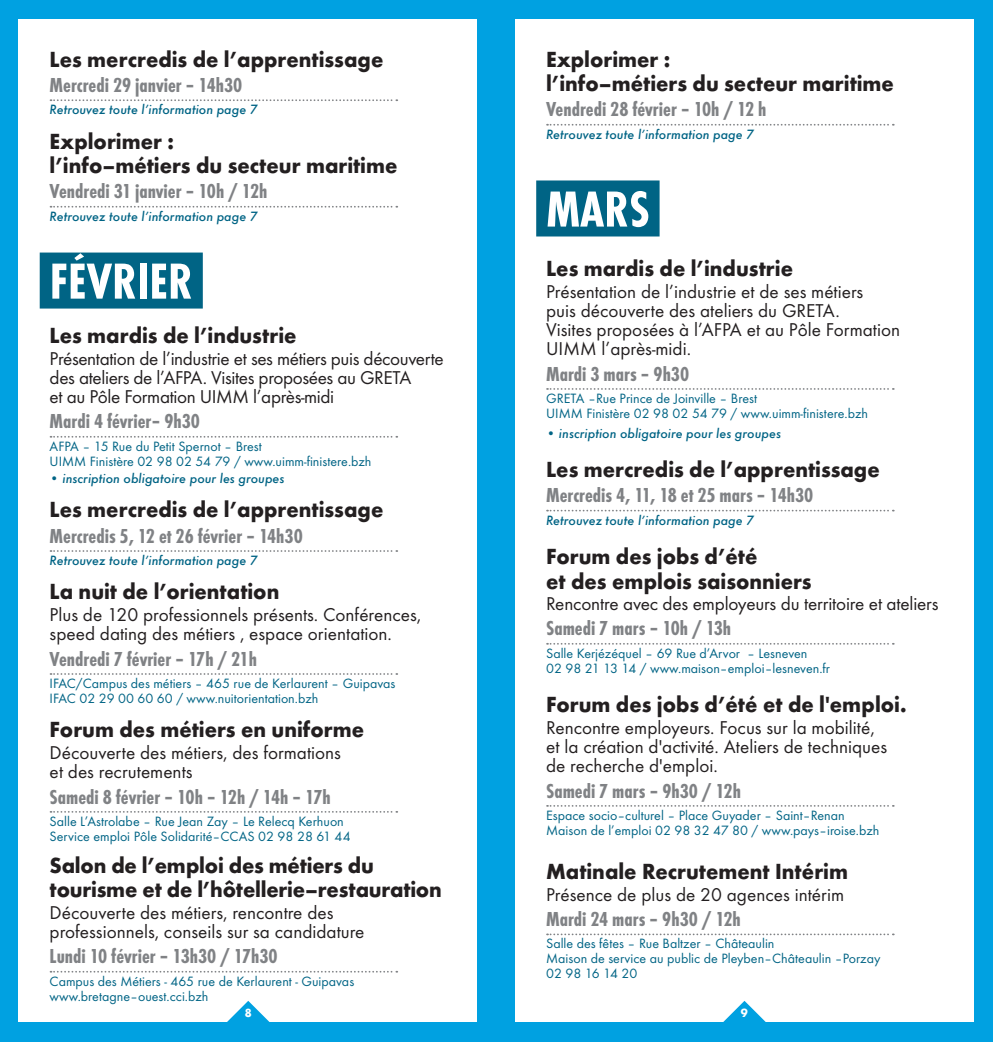
<style>
.page{position:relative;width:993px;height:1042px;background:#fff}
.page>*{position:absolute;margin:0;border:0;box-sizing:border-box;transform-origin:0 0}
.t1{font:700 condensed 52.5px "Futura T";color:#fff}
.t2{font:700 22.75px/24.5px "Futura T";color:#231f20;scale:.95 1}
.t3{font:700 condensed 21px "Futura T";color:#808285}
.t4{font:19.25px/19.2px "Futura T";color:#231f20}
.t5{font:19.25px/19.2px "Futura T";letter-spacing:-.02em;color:#231f20}
.t6{font:14px/14.9px "Futura T";color:#006485}
.t7{font:italic 500 14px "Futura T";color:#006485}
.t8{font:700 12.25px "Futura T";color:#fff;scale:.95 1}
</style>
<div class="page">
<div style="left:0;top:0;width:496px;height:1042px;background:#00a1e1"></div>
<div style="left:496px;top:0;width:496px;height:1042px;background:#00a1e1"></div>
<div style="left:19px;top:19px;width:458px;height:1002px;background:#fff"></div>
<div style="left:515px;top:19px;width:458px;height:1002px;background:#fff"></div>
<svg style="left:219px;top:1001px;width:58px;height:21px"></svg>
<svg style="left:715px;top:1001px;width:58px;height:21px"></svg>
<svg style="left:50px;top:99px;width:347px;height:2px"></svg>
<svg style="left:50px;top:206px;width:347px;height:2px"></svg>
<div style="left:40px;top:252px;width:163px;height:56px;background:#006485"></div>
<svg style="left:50px;top:436px;width:347px;height:2px"></svg>
<svg style="left:50px;top:550px;width:347px;height:2px"></svg>
<svg style="left:50px;top:673px;width:347px;height:2px"></svg>
<svg style="left:50px;top:811px;width:347px;height:2px"></svg>
<svg style="left:50px;top:971px;width:347px;height:1px"></svg>
<svg style="left:547px;top:124px;width:346px;height:2px"></svg>
<div style="left:536px;top:180px;width:123px;height:56px;background:#006485"></div>
<svg style="left:547px;top:388px;width:346px;height:2px"></svg>
<svg style="left:547px;top:510px;width:346px;height:1px"></svg>
<svg style="left:547px;top:643px;width:346px;height:2px"></svg>
<svg style="left:547px;top:805px;width:346px;height:2px"></svg>
<svg style="left:547px;top:933px;width:346px;height:2px"></svg>
<h2 class="t2" style="left:50px;top:47px;width:353px">Les mercredis de l’apprentissage</h2>
<h3 class="t3" style="left:50px;top:73px;width:194px">Mercredi 29 janvier – 14h30</h3>
<p class="t7" style="left:50px;top:101px;width:209px">Retrouvez toute l’information page 7</p>
<h2 class="t2" style="left:50px;top:129px;width:367px">Explorimer :<br>l’info–métiers du secteur maritime</h2>
<h3 class="t3" style="left:50px;top:179px;width:219px">Vendredi 31 janvier – 10h / 12h</h3>
<p class="t7" style="left:50px;top:208px;width:209px">Retrouvez toute l’information page 7</p>
<h1 class="t1" style="left:50px;top:250px;width:145px">FÉVRIER</h1>
<h2 class="t2" style="left:50px;top:323px;width:261px">Les mardis de l’industrie</h2>
<h3 class="t5" style="left:50px;top:348px;width:395px">Présentation de l’industrie et ses métiers puis découverte des ateliers de l’AFPA. Visites proposées au GRETA<br>et au Pôle Formation UIMM l’après-midi</h3>
<h3 class="t3" style="left:50px;top:409px;width:152px">Mardi 4 février– 9h30</h3>
<p class="t6" style="left:50px;top:438px;width:323px">AFPA – 15 Rue du Petit Spernot – Brest<br>UIMM Finistère 02 98 02 54 79 / www.uimm-finistere.bzh</p>
<p class="t7" style="left:50px;top:470px;width:236px">• inscription obligatoire pour les groupes</p>
<h2 class="t2" style="left:50px;top:497px;width:353px">Les mercredis de l’apprentissage</h2>
<h3 class="t3" style="left:50px;top:523px;width:254px">Mercredis 5, 12 et 26 février – 14h30</h3>
<p class="t7" style="left:50px;top:552px;width:209px">Retrouvez toute l’information page 7</p>
<h2 class="t2" style="left:50px;top:579px;width:243px">La nuit de l’orientation</h2>
<h3 class="t4" style="left:50px;top:605px;width:373px">Plus de 120 professionnels présents. Conférences, speed dating des métiers , espace orientation.</h3>
<h3 class="t3" style="left:50px;top:646px;width:209px">Vendredi 7 février – 17h / 21h</h3>
<p class="t6" style="left:50px;top:676px;width:347px">IFAC/Campus des métiers – 465 rue de Kerlaurent – Guipavas<br>IFAC 02 29 00 60 60 / www.nuitorientation.bzh</p>
<h2 class="t2" style="left:50px;top:717px;width:332px">Forum des métiers en uniforme</h2>
<h3 class="t4" style="left:50px;top:743px;width:293px">Découverte des métiers, des formations et des recrutements</h3>
<h3 class="t3" style="left:50px;top:784px;width:282px">Samedi 8 février – 10h – 12h / 14h – 17h</h3>
<p class="t6" style="left:50px;top:813px;width:302px">Salle L’Astrolabe – Rue Jean Zay – Le Relecq Kerhuon<br>Service emploi Pôle Solidarité–CCAS 02 98 28 61 44</p>
<h2 class="t2" style="left:50px;top:853px;width:414px">Salon de l’emploi des métiers du tourisme et de l’hôtellerie–restauration</h2>
<h3 class="t4" style="left:50px;top:903px;width:316px">Découverte des métiers, rencontre des professionnels, conseils sur sa candidature</h3>
<h3 class="t3" style="left:50px;top:944px;width:229px">Lundi 10 février – 13h30 / 17h30</h3>
<p class="t6" style="left:50px;top:973px;width:306px">Campus des Métiers - 465 rue de Kerlaurent - Guipavas www.bretagne–ouest.cci.bzh</p>
<h2 class="t2" style="left:546px;top:47px;width:367px">Explorimer :<br>l’info–métiers du secteur maritime</h2>
<h3 class="t3" style="left:546px;top:97px;width:222px">Vendredi 28 février – 10h / 12 h</h3>
<p class="t7" style="left:546px;top:126px;width:209px">Retrouvez toute l’information page 7</p>
<h1 class="t1" style="left:546px;top:178px;width:105px">MARS</h1>
<h2 class="t2" style="left:546px;top:256px;width:261px">Les mardis de l’industrie</h2>
<h3 class="t4" style="left:546px;top:281px;width:355px">Présentation de l’industrie et de ses métiers<br>puis découverte des ateliers du GRETA.<br>Visites proposées à l’AFPA et au Pôle Formation UIMM l’après-midi.</h3>
<h3 class="t3" style="left:546px;top:361px;width:144px">Mardi 3 mars – 9h30</h3>
<p class="t6" style="left:546px;top:391px;width:323px">GRETA –Rue Prince de Joinville – Brest<br>UIMM Finistère 02 98 02 54 79 / www.uimm-finistere.bzh</p>
<p class="t7" style="left:546px;top:425px;width:236px">• inscription obligatoire pour les groupes</p>
<h2 class="t2" style="left:546px;top:457px;width:353px">Les mercredis de l’apprentissage</h2>
<h3 class="t3" style="left:546px;top:483px;width:268px">Mercredis 4, 11, 18 et 25 mars – 14h30</h3>
<p class="t7" style="left:546px;top:512px;width:209px">Retrouvez toute l’information page 7</p>
<h2 class="t2" style="left:546px;top:544px;width:281px">Forum des jobs d’été<br>et des emplois saisonniers</h2>
<h3 class="t4" style="left:546px;top:594px;width:393px">Rencontre avec des employeurs du territoire et ateliers</h3>
<h3 class="t3" style="left:546px;top:616px;width:186px">Samedi 7 mars – 10h / 13h</h3>
<p class="t6" style="left:546px;top:645px;width:285px">Salle Kerjézéquel – 69 Rue d’Arvor – Lesneven<br>02 98 21 13 14 / www.maison–emploi–lesneven.fr</p>
<h2 class="t2" style="left:546px;top:692px;width:381px">Forum des jobs d’été et de l'emploi.</h2>
<h3 class="t4" style="left:546px;top:717px;width:342px">Rencontre employeurs. Focus sur la mobilité, et la création d'activité. Ateliers de techniques de recherche d'emploi.</h3>
<h3 class="t3" style="left:546px;top:778px;width:196px">Samedi 7 mars – 9h30 / 12h</h3>
<p class="t6" style="left:546px;top:807px;width:334px">Espace socio–culturel – Place Guyader – Saint–Renan<br>Maison de l’emploi 02 98 32 47 80 / www.pays–iroise.bzh</p>
<h2 class="t2" style="left:546px;top:859px;width:319px">Matinale Recrutement Intérim</h2>
<h3 class="t4" style="left:546px;top:884px;width:299px">Présence de plus de 20 agences intérim</h3>
<h3 class="t3" style="left:546px;top:907px;width:196px">Mardi 24 mars – 9h30 / 12h</h3>
<p class="t6" style="left:546px;top:936px;width:336px">Salle des fêtes – Rue Baltzer – Châteaulin<br>Maison de service au public de Pleyben–Châteaulin –Porzay<br>02 98 16 14 20</p>
<p class="t8" style="left:245px;top:1005px;width:9px">8</p>
<p class="t8" style="left:740px;top:1005px;width:9px">9</p>
</div>
